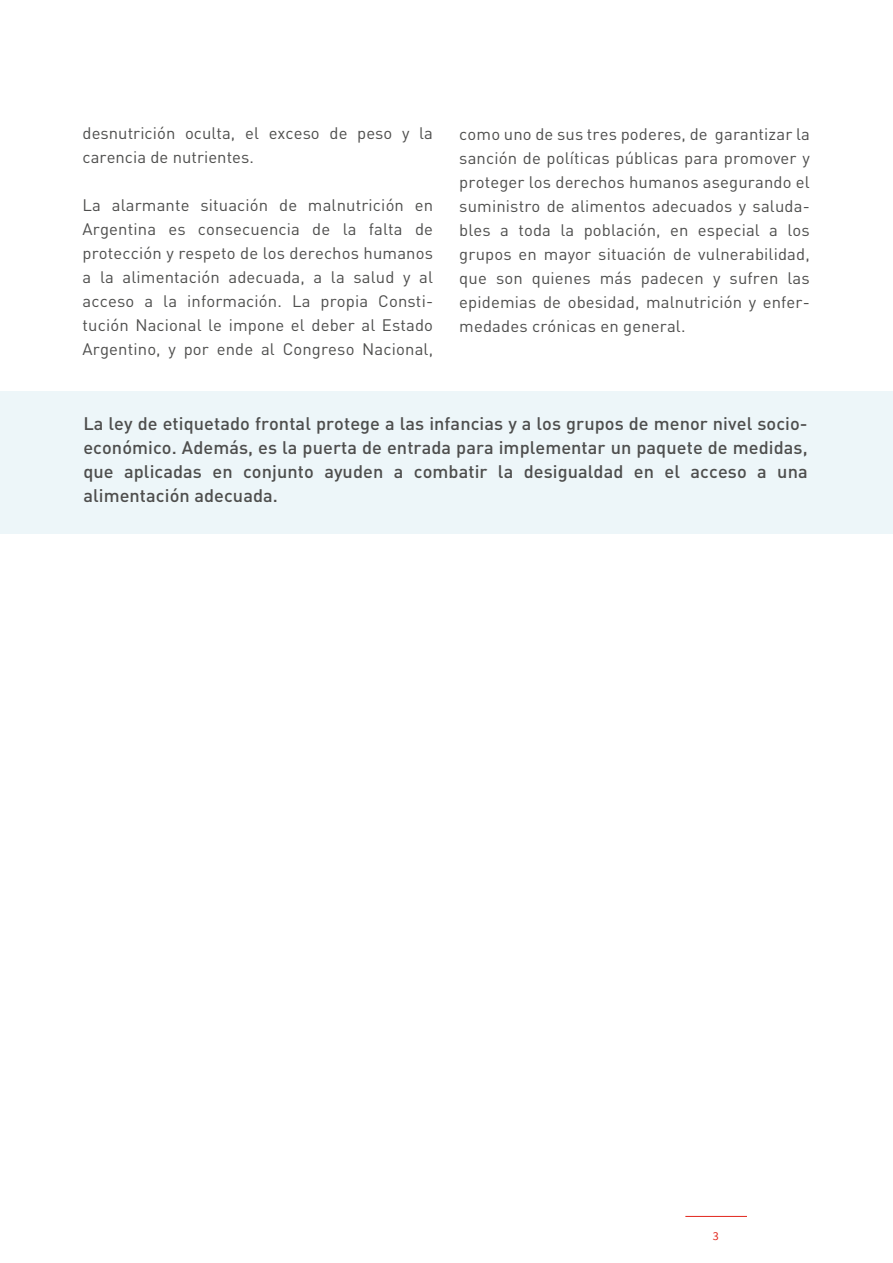
<style>
.page{position:relative;width:893px;height:1263px;background:#fff}
.page>*{position:absolute;margin:0;border:0;box-sizing:border-box;transform-origin:0 0}
.t1{font:500 18px/24px "DIN Pro";letter-spacing:.005em;color:#4e4e4d;text-align:justify}
.t2{font:16.5px/24px "DIN Pro";letter-spacing:.01em;color:#4e4e4d;text-align:justify}
.t3{font:12px "Source Sans Pro";color:#e1251b}
</style>
<div class="page">
<div style="left:0;top:391px;width:892px;height:143px;background:#edf6f9"></div>
<hr style="left:685px;top:1216px;width:62px;height:1px;background:#e1251b">
<p class="t2" style="left:83px;top:121px;width:352px">desnutrición oculta, el exceso de peso y la carencia de nutrientes.</p>
<p class="t2" style="left:83px;top:193px;width:352px">La alarmante situación de malnutrición en Argentina es consecuencia de la falta de protección y respeto de los derechos humanos a la alimentación adecuada, a la salud y al acceso a la información. La propia Consti&shy;tución Nacional le impone el deber al Estado Argentino, y por ende al Congreso Nacional,</p>
<p class="t2" style="left:459px;top:121px;width:352px">como uno de sus tres poderes, de garantizar la sanción de políticas públicas para promover y proteger los derechos humanos asegurando el suministro de alimentos adecuados y saluda&shy;bles a toda la población, en especial a los grupos en mayor situación de vulnerabilidad, que son quienes más padecen y sufren las epidemias de obesidad, malnutrición y enfer&shy;medades crónicas en general.</p>
<p class="t1" style="left:83px;top:411px;width:726px">La ley de etiquetado frontal protege a las infancias y a los grupos de menor nivel socio&shy;económico. Además, es la puerta de entrada para implementar un paquete de medidas, que aplicadas en conjunto ayuden a combatir la desigualdad en el acceso a una alimentación adecuada.</p>
<p class="t3" style="left:713px;top:1229px;width:7px">3</p>
</div>
